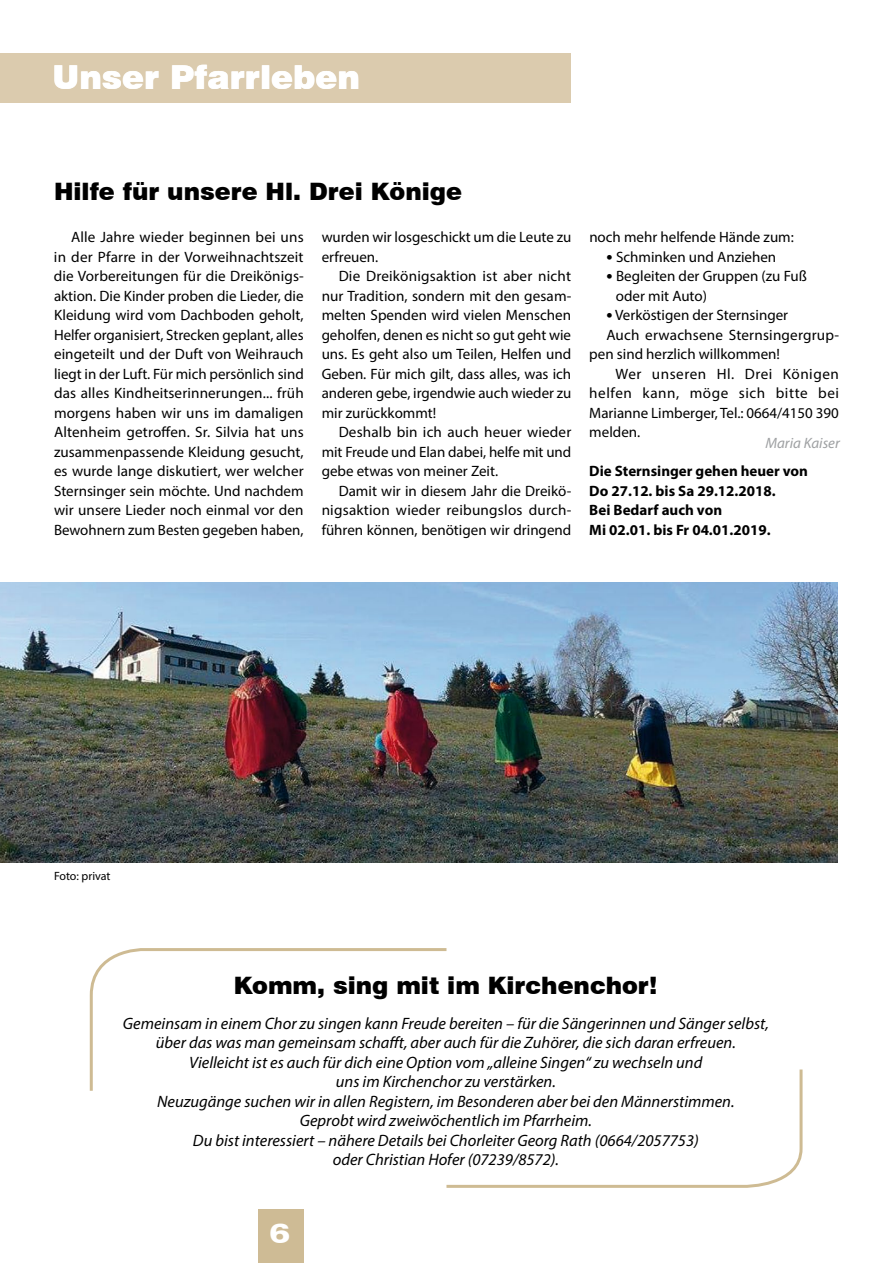
<style>
.page{position:relative;width:893px;height:1263px;background:#fff}
.page>*{position:absolute;margin:0;border:0;box-sizing:border-box;transform-origin:0 0}
.t1{font:900 33px "Swiss 721 BT";color:#fff}
.t2{font:900 expanded 27px "Zurich BT";color:#fff}
.t3{font:900 24px "Swiss 721 BT";color:#000}
.t4{font:italic 16.5px/19.5px "Myriad Pro";color:#000;text-align:center}
.t5{font:15px/19.5px "Myriad Pro";color:#000;text-align:justify}
.t6{font:700 15px/19.5px "Myriad Pro";color:#000}
.t7{font:15px "Myriad Pro";letter-spacing:.035em;color:#000}
.t8{font:italic 15px "Myriad Pro";color:#9ea0a2}
.t9{font:12px "Myriad Pro";color:#000}
.s1{font-weight:700;font-size:18px}
</style>
<div class="page">
<img style="left:0;top:582px;width:838px;height:281px">
<div style="left:258px;top:1209px;width:45px;height:54px;background:#cebb95"></div>
<div style="left:0;top:53px;width:570px;height:50px;background:#dbcbae"></div>
<svg style="left:89px;top:948px;width:358px;height:143px"></svg>
<svg style="left:443px;top:1066px;width:360px;height:122px"></svg>
<h1 class="t1" style="left:53px;top:57px;width:309px">Unser Pfarrleben</h1>
<h3 class="t3" style="left:54px;top:177px;width:410px">Hilfe für unsere Hl. Drei Könige</h3>
<p class="t5" style="left:54px;top:227px;width:251px;text-indent:17px">Alle Jahre wieder beginnen bei uns in der Pfarre in der Vorweihnachtszeit die Vorbereitungen für die Dreikönigs&shy;aktion. Die Kinder proben die Lieder, die Kleidung wird vom Dachboden geholt, Helfer organisiert, Strecken geplant, alles eingeteilt und der Duft von Weihrauch liegt in der Luft. Für mich persönlich sind das alles Kindheitserinnerungen... früh morgens haben wir uns im damaligen Altenheim getroffen. Sr. Silvia hat uns zusammenpassende Kleidung gesucht, es wurde lange diskutiert, wer welcher Sternsinger sein möchte. Und nachdem wir unsere Lieder noch einmal vor den Bewohnern zum Besten gegeben haben,</p>
<p class="t5" style="left:322px;top:227px;width:251px">wurden wir losgeschickt um die Leute zu erfreuen.</p>
<p class="t5" style="left:322px;top:266px;width:251px;text-indent:17px">Die Dreikönigsaktion ist aber nicht nur Tradition, sondern mit den gesam&shy;melten Spenden wird vielen Menschen geholfen, denen es nicht so gut geht wie uns. Es geht also um Teilen, Helfen und Geben. Für mich gilt, dass alles, was ich anderen gebe, irgendwie auch wieder zu mir zurückkommt!</p>
<p class="t5" style="left:322px;top:422px;width:251px;text-indent:17px">Deshalb bin ich auch heuer wieder mit Freude und Elan dabei, helfe mit und gebe etwas von meiner Zeit.</p>
<p class="t5" style="left:322px;top:481px;width:251px;text-indent:17px">Damit wir in diesem Jahr die Dreikö&shy;nigsaktion wieder reibungslos durch&shy;führen können, benötigen wir dringend</p>
<p class="t5" style="left:589px;top:227px;width:206px">noch mehr helfende Hände zum:</p>
<p class="t5" style="left:606px;top:247px;width:171px"><span class="s1">•</span> Schminken und Anziehen</p>
<p class="t5" style="left:616px;top:266px;width:193px;text-indent:-10px"><span class="s1">•</span> Begleiten der Gruppen (zu Fuß oder mit Auto)</p>
<p class="t5" style="left:606px;top:305px;width:183px"><span class="s1">•</span> Verköstigen der Sternsinger</p>
<p class="t5" style="left:606px;top:325px;width:234px">Auch erwachsene Sternsingergrup-</p>
<p class="t5" style="left:589px;top:344px;width:192px">pen sind herzlich willkommen!</p>
<p class="t7" style="left:616px;top:365px;width:225px">Wer unseren Hl. Drei Königen</p>
<p class="t7" style="left:589px;top:384px;width:251px">helfen kann, möge sich bitte bei</p>
<p class="t5" style="left:589px;top:403px;width:251px">Marianne Limberger, Tel.: 0664/4150 390</p>
<p class="t5" style="left:589px;top:422px;width:52px">melden.</p>
<p class="t8" style="left:765px;top:434px;width:76px">Maria Kaiser</p>
<p class="t6" style="left:589px;top:461px;width:220px">Die Sternsinger gehen heuer von<br>Do 27.12. bis Sa 29.12.2018.<br>Bei Bedarf auch von<br>Mi 02.01. bis Fr 04.01.2019.</p>
<p class="t9" style="left:54px;top:868px;width:58px">Foto: privat</p>
<h3 class="t3" style="left:234px;top:971px;width:425px">Komm, sing mit im Kirchenchor!</h3>
<p class="t4" style="left:123px;top:1013px;width:647px">Gemeinsam in einem Chor zu singen kann Freude bereiten – für die Sängerinnen und Sänger selbst, über das was man gemeinsam schafft, aber auch für die Zuhörer, die sich daran erfreuen.<br>Vielleicht ist es auch für dich eine Option vom „alleine Singen“ zu wechseln und<br>uns im Kirchenchor zu verstärken.<br>Neuzugänge suchen wir in allen Registern, im Besonderen aber bei den Männerstimmen.<br>Geprobt wird zweiwöchentlich im Pfarrheim.<br>Du bist interessiert – nähere Details bei Chorleiter Georg Rath (0664/2057753)<br>oder Christian Hofer (07239/8572).</p>
<h2 class="t2" style="left:270px;top:1217px;width:22px">6</h2>
</div>
